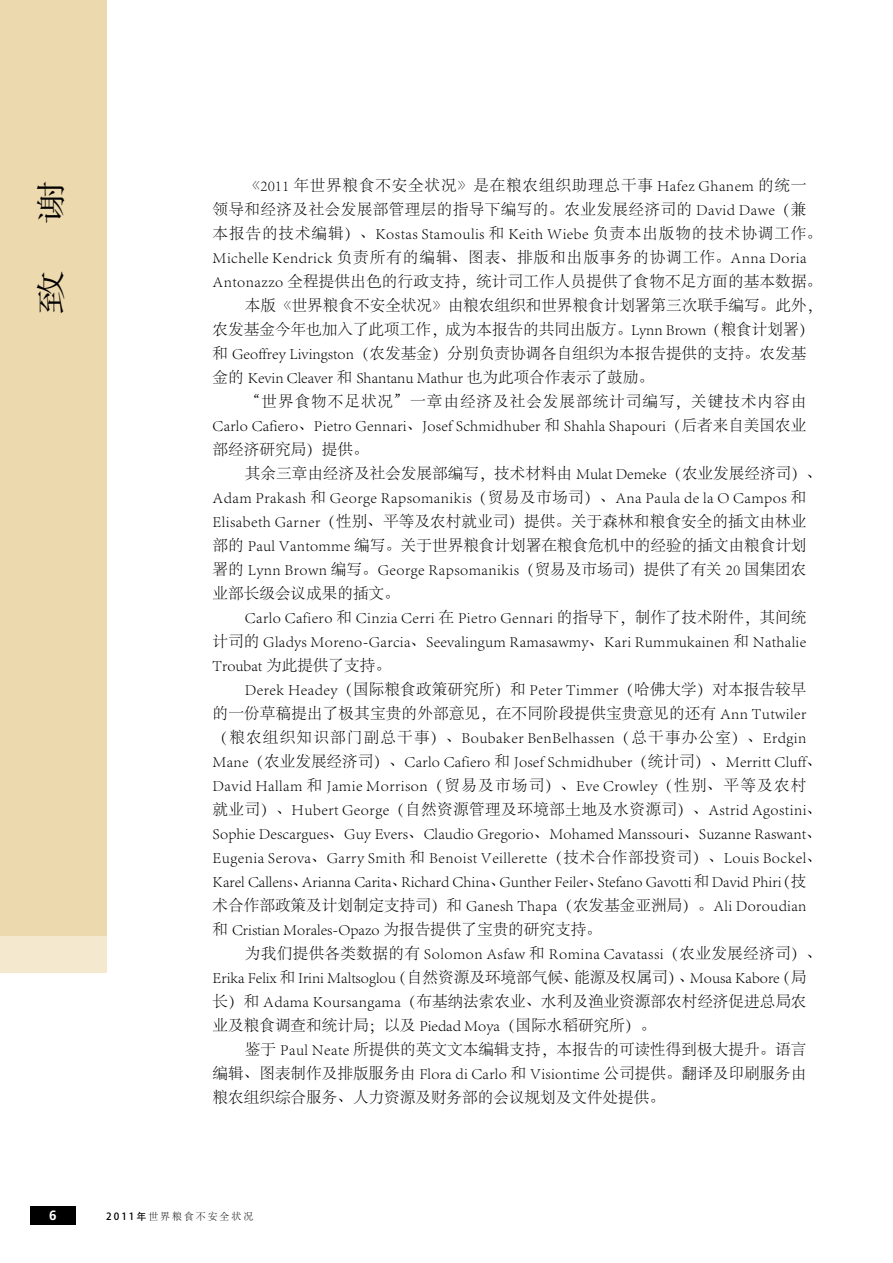
<style>
.page{position:relative;width:893px;height:1263px;background:#fff}
.page>*{position:absolute;margin:0;border:0;box-sizing:border-box;transform-origin:0 0}
.t1{font:30px "Sim Sun";color:#000;scale:1.5 1}
.t2{font:300 15.6px "Adobe Song Std";letter-spacing:.015em;color:#000}
.t3{font:300 15.6px "Adobe Song Std";letter-spacing:.05em;color:#000}
.t4{font:300 15.6px "Adobe Song Std";letter-spacing:.065em;color:#000}
.t5{font:700 13.5px "Frutiger LT Std";color:#fff}
.t6{font:300 9.9px "Adobe Song Std";letter-spacing:.2em;color:#000}
.s1{font-family:"Adobe Heiti Std";font-weight:400}
</style>
<div class="page">
<div style="left:0;top:0;width:107px;height:972px;background:#edd9ae"></div>
<div style="left:0;top:936px;width:107px;height:36px;background:#f4e8ce"></div>
<div style="left:30px;top:1206px;width:45px;height:18px;background:#000"></div>
<h1 class="t1" style="left:36px;top:225px;width:31px;rotate:-90deg">谢</h1>
<h1 class="t1" style="left:36px;top:315px;width:31px;rotate:-90deg">致</h1>
<p class="t3" style="left:245px;top:177px;width:563px">《2011 年世界粮食不安全状况》是在粮农组织助理总干事 Hafez Ghanem 的统一</p>
<p class="t2" style="left:213px;top:201px;width:595px">领导和经济及社会发展部管理层的指导下编写的。农业发展经济司的 David Dawe（兼</p>
<p class="t2" style="left:213px;top:225px;width:611px">本报告的技术编辑）、Kostas Stamoulis 和 Keith Wiebe 负责本出版物的技术协调工作。</p>
<p class="t2" style="left:213px;top:249px;width:595px">Michelle Kendrick 负责所有的编辑、图表、排版和出版事务的协调工作。Anna Doria</p>
<p class="t2" style="left:213px;top:273px;width:611px">Antonazzo 全程提供出色的行政支持，统计司工作人员提供了食物不足方面的基本数据。</p>
<p class="t2" style="left:245px;top:297px;width:579px">本版《世界粮食不安全状况》由粮农组织和世界粮食计划署第三次联手编写。此外，</p>
<p class="t2" style="left:213px;top:321px;width:603px">农发基金今年也加入了此项工作，成为本报告的共同出版方。Lynn Brown（粮食计划署）</p>
<p class="t2" style="left:213px;top:345px;width:595px">和 Geoffrey Livingston（农发基金）分别负责协调各自组织为本报告提供的支持。农发基</p>
<p class="t2" style="left:213px;top:369px;width:443px">金的 Kevin Cleaver 和 Shantanu Mathur 也为此项合作表示了鼓励。</p>
<p class="t4" style="left:245px;top:393px;width:563px">“世界食物不足状况”一章由经济及社会发展部统计司编写，关键技术内容由</p>
<p class="t2" style="left:213px;top:417px;width:595px">Carlo Cafiero、Pietro Gennari、Josef Schmidhuber 和 Shahla Shapouri（后者来自美国农业</p>
<p class="t2" style="left:213px;top:441px;width:157px">部经济研究局）提供。</p>
<p class="t2" style="left:245px;top:465px;width:579px">其余三章由经济及社会发展部编写，技术材料由 Mulat Demeke（农业发展经济司）、</p>
<p class="t2" style="left:213px;top:489px;width:595px">Adam Prakash 和 George Rapsomanikis（贸易及市场司）、Ana Paula de la O Campos 和</p>
<p class="t2" style="left:213px;top:513px;width:595px">Elisabeth Garner（性别、平等及农村就业司）提供。关于森林和粮食安全的插文由林业</p>
<p class="t2" style="left:213px;top:537px;width:595px">部的 Paul Vantomme 编写。关于世界粮食计划署在粮食危机中的经验的插文由粮食计划</p>
<p class="t2" style="left:213px;top:561px;width:595px">署的 Lynn Brown 编写。George Rapsomanikis（贸易及市场司）提供了有关 20 国集团农</p>
<p class="t2" style="left:213px;top:585px;width:189px">业部长级会议成果的插文。</p>
<p class="t2" style="left:245px;top:609px;width:563px">Carlo Cafiero 和 Cinzia Cerri 在 Pietro Gennari 的指导下，制作了技术附件，其间统</p>
<p class="t2" style="left:213px;top:633px;width:595px">计司的 Gladys Moreno-Garcia、Seevalingum Ramasawmy、Kari Rummukainen 和 Nathalie</p>
<p class="t2" style="left:213px;top:657px;width:180px">Troubat 为此提供了支持。</p>
<p class="t2" style="left:245px;top:680px;width:563px">Derek Headey（国际粮食政策研究所）和 Peter Timmer（哈佛大学）对本报告较早</p>
<p class="t2" style="left:213px;top:704px;width:595px">的一份草稿提出了极其宝贵的外部意见，在不同阶段提供宝贵意见的还有 Ann Tutwiler</p>
<p class="t2" style="left:213px;top:728px;width:595px">（粮农组织知识部门副总干事）、Boubaker BenBelhassen（总干事办公室）、Erdgin</p>
<p class="t2" style="left:213px;top:752px;width:611px">Mane（农业发展经济司）、Carlo Cafiero 和 Josef Schmidhuber（统计司）、Merritt Cluff、</p>
<p class="t2" style="left:213px;top:776px;width:595px">David Hallam 和 Jamie Morrison（贸易及市场司）、Eve Crowley（性别、平等及农村</p>
<p class="t2" style="left:213px;top:800px;width:611px">就业司）、Hubert George（自然资源管理及环境部土地及水资源司）、Astrid Agostini、</p>
<p class="t2" style="left:213px;top:824px;width:611px">Sophie Descargues、Guy Evers、Claudio Gregorio、Mohamed Manssouri、Suzanne Raswant、</p>
<p class="t2" style="left:213px;top:848px;width:611px">Eugenia Serova、Garry Smith 和 Benoist Veillerette（技术合作部投资司）、Louis Bockel、</p>
<p class="t2" style="left:213px;top:872px;width:595px">Karel Callens、Arianna Carita、Richard China、Gunther Feiler、Stefano Gavotti 和 David Phiri（技</p>
<p class="t2" style="left:213px;top:896px;width:595px">术合作部政策及计划制定支持司）和 Ganesh Thapa（农发基金亚洲局）。Ali Doroudian</p>
<p class="t2" style="left:213px;top:920px;width:391px">和 Cristian Morales-Opazo 为报告提供了宝贵的研究支持。</p>
<p class="t2" style="left:245px;top:944px;width:579px">为我们提供各类数据的有 Solomon Asfaw 和 Romina Cavatassi（农业发展经济司）、</p>
<p class="t2" style="left:213px;top:968px;width:595px">Erika Felix 和 Irini Maltsoglou（自然资源及环境部气候、能源及权属司）、Mousa Kabore（局</p>
<p class="t2" style="left:213px;top:992px;width:595px">长）和 Adama Koursangama（布基纳法索农业、水利及渔业资源部农村经济促进总局农</p>
<p class="t2" style="left:213px;top:1016px;width:445px">业及粮食调查和统计局；以及 Piedad Moya（国际水稻研究所）。</p>
<p class="t2" style="left:245px;top:1040px;width:563px">鉴于 Paul Neate 所提供的英文文本编辑支持，本报告的可读性得到极大提升。语言</p>
<p class="t2" style="left:213px;top:1064px;width:595px">编辑、图表制作及排版服务由 Flora di Carlo 和 Visiontime 公司提供。翻译及印刷服务由</p>
<p class="t2" style="left:213px;top:1088px;width:454px">粮农组织综合服务、人力资源及财务部的会议规划及文件处提供。</p>
<p class="t5" style="left:49px;top:1207px;width:9px">6</p>
<p class="t6" style="left:106px;top:1211px;width:148px"><span class="s1">2011年</span>世界粮食不安全状况</p>
</div>
